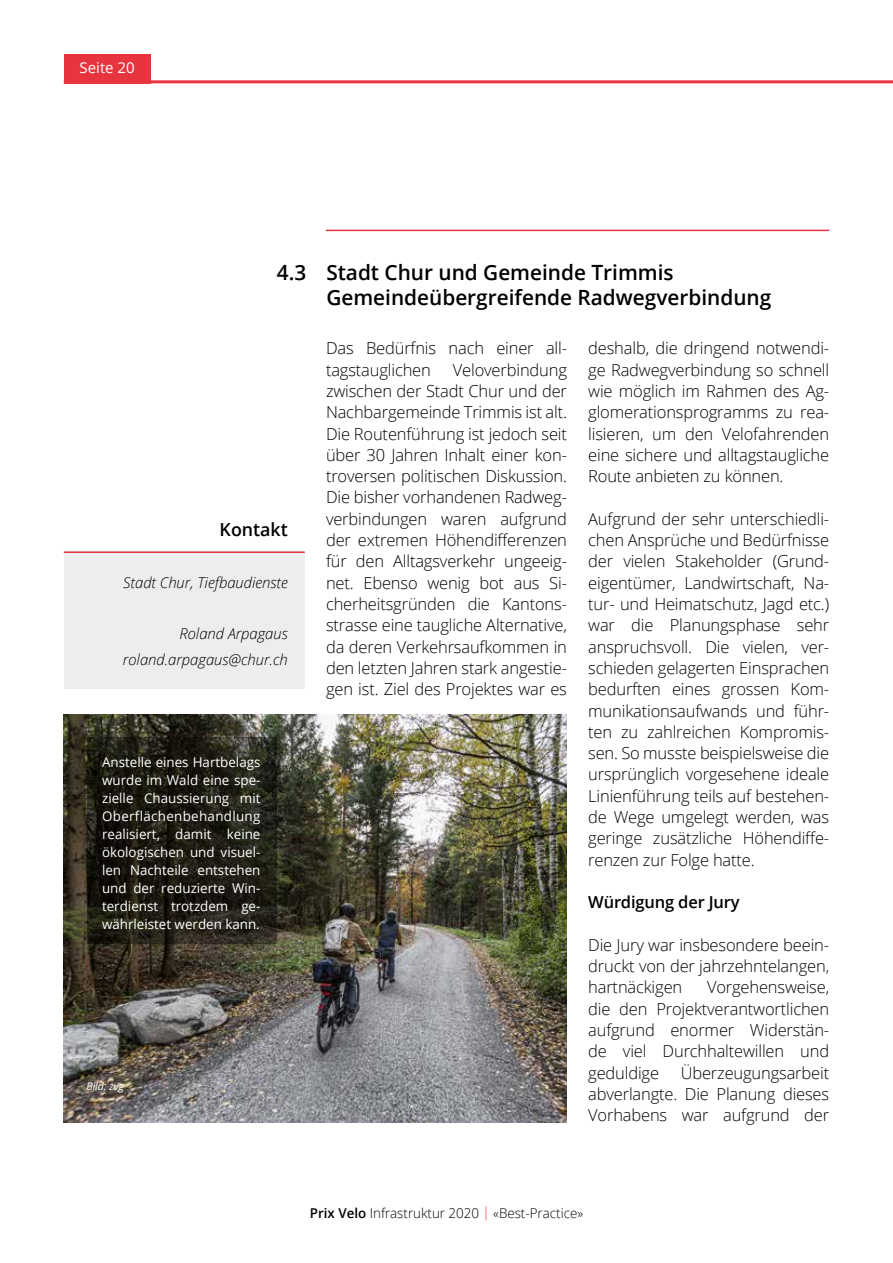
<style>
.page{position:relative;width:893px;height:1263px;background:#fff}
.page>*{position:absolute;margin:0;border:0;box-sizing:border-box;transform-origin:0 0}
.t1{font:600 21px/25.5px "Open Sans";color:#000}
.t2{font:600 18px "Open Sans";color:#000}
.t3{font:300 16.5px/21.3px "Open Sans";letter-spacing:-.01em;color:#000;text-align:justify}
.t4{font:600 16.5px "Open Sans";letter-spacing:-.01em;color:#000}
.t5{font:italic 300 15px/25.5px "Open Sans";color:#000;text-align:right}
.t6{font:15px "Open Sans";color:#fff}
.t7{font:13.5px/18px "Open Sans";color:#fff;text-align:justify}
.t8{font:300 13.5px "Open Sans";color:#000}
.t9{font:italic 10.5px "Open Sans";color:#fff}
.s1{font-weight:600}
.s2{color:#e7343f}
</style>
<div class="page">
<hr style="left:64px;top:80px;width:829px;height:3px;background:#e7343f">
<div style="left:64px;top:54px;width:87px;height:29px;background:#e7343f"></div>
<div style="left:64px;top:551px;width:241px;height:138px;background:#ededed"></div>
<hr style="left:64px;top:551px;width:241px;height:2px;background:#e7343f">
<img style="left:64px;top:714px;width:503px;height:409px">
<svg style="left:88px;top:737px;width:189px;height:207px;background:#1f1e14"></svg>
<hr style="left:326px;top:230px;width:503px;height:1px;background:#e7343f">
<p class="t6" style="left:80px;top:58px;width:57px">Seite 20</p>
<p class="t1" style="left:326px;top:259px;width:447px;text-indent:-50px">4.3 Stadt Chur und Gemeinde Trimmis<br>Gemeindeübergreifende Radwegverbindung</p>
<p class="t2" style="left:220px;top:517px;width:70px">Kontakt</p>
<p class="t5" style="left:123px;top:570px;width:166px">Stadt Chur, Tiefbaudienste</p>
<p class="t5" style="left:123px;top:621px;width:166px">Roland Arpagaus roland.arpagaus@chur.ch</p>
<p class="t7" style="left:102px;top:752px;width:160px">Anstelle eines Hartbelags wurde im Wald eine spe&shy;zielle Chaussierung mit Oberflächenbehandlung realisiert, damit keine ökologischen und visuel&shy;len Nachteile entstehen und der reduzierte Win&shy;terdienst trotzdem ge&shy;währleistet werden kann.</p>
<p class="t9" style="left:86px;top:1079px;width:39px">Bild: zvg</p>
<p class="t3" style="left:326px;top:337px;width:242px">Das Bedürfnis nach einer all&shy;tagstauglichen</p>
<p class="t3" style="left:326px;top:359px;width:242px;text-indent:127px">Veloverbindung zwischen der Stadt Chur und der Nachbargemeinde Trimmis ist alt.<br>Die Routenführung ist jedoch seit über 30 Jahren Inhalt einer kon&shy;troversen politischen Diskussion.<br>Die bisher vorhandenen Radweg&shy;verbindungen waren aufgrund der extremen Höhendifferenzen für den Alltagsverkehr ungeeig&shy;net. Ebenso wenig bot aus Si&shy;cherheitsgründen die Kantons&shy;strasse eine taugliche Alternative, da deren Verkehrsaufkommen in den letzten Jahren stark angestie&shy;gen ist. Ziel des Projektes war es</p>
<p class="t3" style="left:588px;top:337px;width:242px">deshalb, die dringend notwendi&shy;ge Radwegverbindung so schnell wie möglich im Rahmen des Ag&shy;glomerationsprogramms zu rea&shy;lisieren, um den Velofahrenden eine sichere und alltagstaugliche Route anbieten zu können.</p>
<p class="t3" style="left:588px;top:508px;width:242px">Aufgrund der sehr unterschiedli&shy;chen Ansprüche und Bedürfnisse der vielen Stakeholder (Grund&shy;eigentümer, Landwirtschaft, Na&shy;tur- und Heimatschutz, Jagd etc.) war die Planungsphase sehr anspruchsvoll. Die vielen, ver&shy;schieden gelagerten Einsprachen bedurften eines grossen Kom&shy;munikationsaufwands und führ&shy;ten zu zahlreichen Kompromis&shy;sen. So musste beispielsweise die ursprünglich vorgesehene ideale Linienführung teils auf bestehen&shy;de Wege umgelegt werden, was geringe zusätzliche Höhendiffe&shy;renzen zur Folge hatte.</p>
<p class="t4" style="left:588px;top:891px;width:153px">Würdigung der Jury</p>
<p class="t3" style="left:588px;top:934px;width:242px">Die Jury war insbesondere beein&shy;druckt von der jahrzehntelangen, hartnäckigen</p>
<p class="t3" style="left:588px;top:976px;width:242px;text-indent:119px">Vorgehensweise, die den Projektverantwortlichen aufgrund enormer Widerstän&shy;de viel Durchhaltewillen und geduldige</p>
<p class="t3" style="left:588px;top:1061px;width:242px;text-indent:92px">Überzeugungsarbeit abverlangte. Die Planung dieses Vorhabens war aufgrund der</p>
<p class="t8" style="left:310px;top:1204px;width:275px"><span class="s1">Prix Velo</span> Infrastruktur 2020 <span class="s2">|</span> «Best-Practice»</p>
</div>
